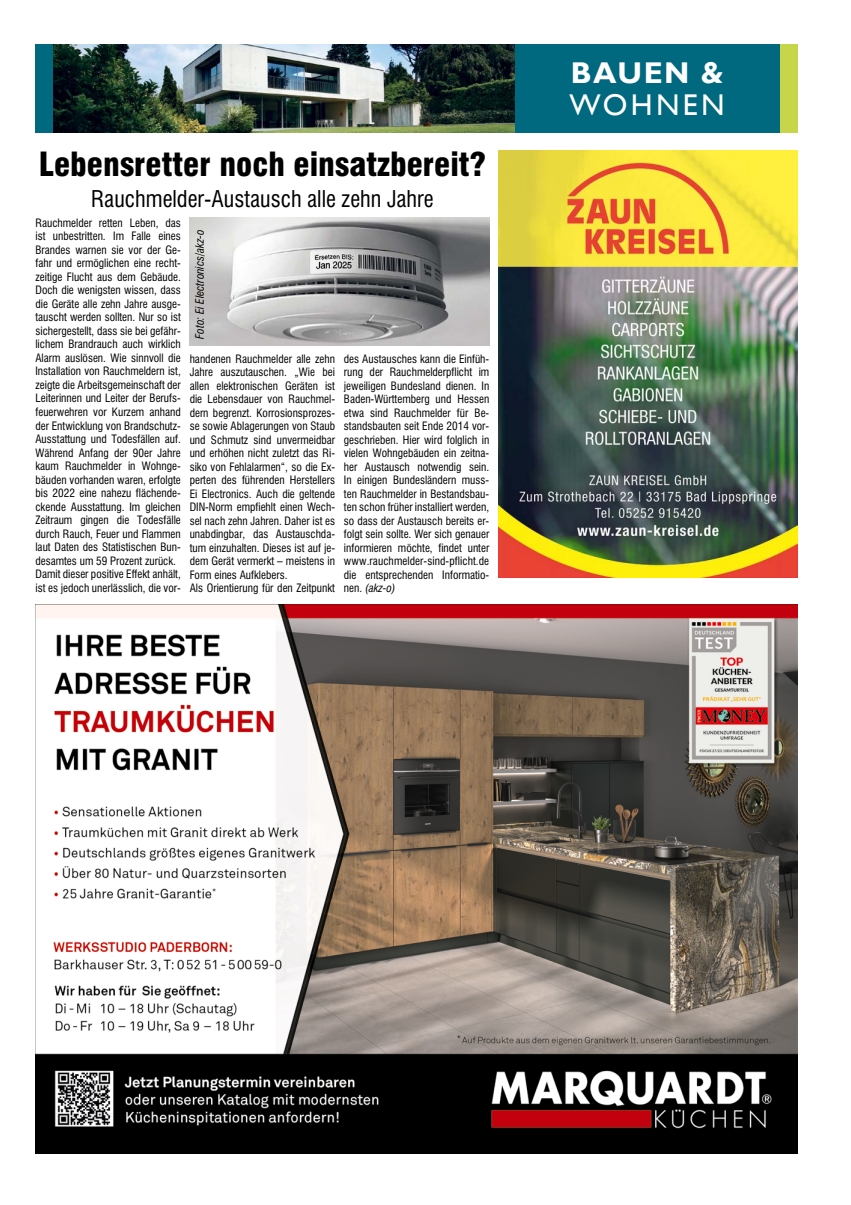
<style>
.page{position:relative;width:851px;height:1205px;background:#fff}
.page>*{position:absolute;margin:0;border:0;box-sizing:border-box;transform-origin:0 0}
.t1{font:900 condensed 32.5px "Swiss 721 BT";color:#000}
.t2{font:700 30px "Gill Sans";letter-spacing:.05em;color:#fff}
.t3{font:30px "Gill Sans";letter-spacing:.11em;color:#fff}
.t4{font:22.5px "Swis 721 BT Condensed 2";color:#000}
.t5{font:11.25px/13.5px "Swis 721 BT Condensed 2";color:#000}
.t6{font:11.25px "Swis 721 BT Condensed 3";color:#000}
.s1{font-family:"Swis 721 BT Condensed 2"}
</style>
<div class="page">
<img style="left:498px;top:150px;width:299px;height:428px">
<div style="left:35px;top:44px;width:762px;height:89px;background:#00687f"></div>
<div style="left:779px;top:44px;width:18px;height:89px;background:#c7d54b"></div>
<img style="left:53px;top:44px;width:461px;height:89px">
<img style="left:190px;top:218px;width:299px;height:127px">
<img style="left:35px;top:604px;width:762px;height:549px">
<h1 class="t1" style="left:39px;top:145px;width:448px">Lebensretter noch einsatzbereit?</h1>
<h3 class="t4" style="left:91px;top:185px;width:344px">Rauchmelder-Austausch alle zehn Jahre</h3>
<p class="t5" style="left:35px;top:216px;width:147px">Rauchmelder retten Leben, das ist unbestritten. Im Falle eines Brandes warnen sie vor der Ge&shy;fahr und ermöglichen eine recht&shy;zeitige Flucht aus dem Gebäude.<br>Doch die wenigsten wissen, dass die Geräte alle zehn Jahre ausge&shy;tauscht werden sollten. Nur so ist sichergestellt, dass sie bei gefähr&shy;lichem Brandrauch auch wirklich Alarm auslösen. Wie sinnvoll die Installation von Rauchmeldern ist, zeigte die Arbeitsgemeinschaft der Leiterinnen und Leiter der Berufs&shy;feuerwehren vor Kurzem anhand der Entwicklung von Brandschutz-Ausstattung und Todesfällen auf.<br>Während Anfang der 90er Jahre kaum Rauchmelder in Wohnge&shy;bäuden vorhanden waren, erfolgte bis 2022 eine nahezu flächende&shy;ckende Ausstattung. Im gleichen Zeitraum gingen die Todesfälle durch Rauch, Feuer und Flammen laut Daten des Statistischen Bun&shy;desamtes um 59 Prozent zurück.<br>Damit dieser positive Effekt anhält, ist es jedoch unerlässlich, die vor-</p>
<p class="t6" style="left:193px;top:339px;width:110px;rotate:-90deg">Foto: Ei Electronics/akz-o</p>
<p class="t5" style="left:190px;top:352px;width:147px">handenen Rauchmelder alle zehn<br>Jahre auszutauschen. „Wie bei allen elektronischen Geräten ist die Lebensdauer von Rauchmel&shy;dern begrenzt. Korrosionsprozes&shy;se sowie Ablagerungen von Staub und Schmutz sind unvermeidbar und erhöhen nicht zuletzt das Ri&shy;siko von Fehlalarmen“, so die Ex&shy;perten des führenden Herstellers<br>Ei Electronics. Auch die geltende<br>DIN-Norm empfiehlt einen Wech&shy;sel nach zehn Jahren. Daher ist es unabdingbar, das Austauschda&shy;tum einzuhalten. Dieses ist auf je&shy;dem Gerät vermerkt – meistens in<br>Form eines Aufklebers.<br>Als Orientierung für den Zeitpunkt</p>
<p class="t5" style="left:344px;top:352px;width:147px;text-align:justify">des Austausches kann die Einfüh&shy;rung der Rauchmelderpflicht im jeweiligen Bundesland dienen. In Baden-Württemberg und Hessen etwa sind Rauchmelder für Be&shy;standsbauten seit Ende 2014 vor&shy;geschrieben. Hier wird folglich in vielen Wohngebäuden ein zeitna&shy;her Austausch notwendig sein.<br>In einigen Bundesländern muss&shy;ten Rauchmelder in Bestandsbau&shy;ten schon früher installiert werden, so dass der Austausch bereits er&shy;folgt sein sollte. Wer sich genauer informieren möchte, findet unter www.rauchmelder-sind-pflicht.de die entsprechenden Informatio-</p>
<p class="t6" style="left:344px;top:581px;width:53px"><span class="s1">nen.</span> (akz-o)</p>
<h2 class="t2" style="left:570px;top:55px;width:154px">BAUEN &amp;</h2>
<h2 class="t3" style="left:569px;top:88px;width:156px">WOHNEN</h2>
</div>
